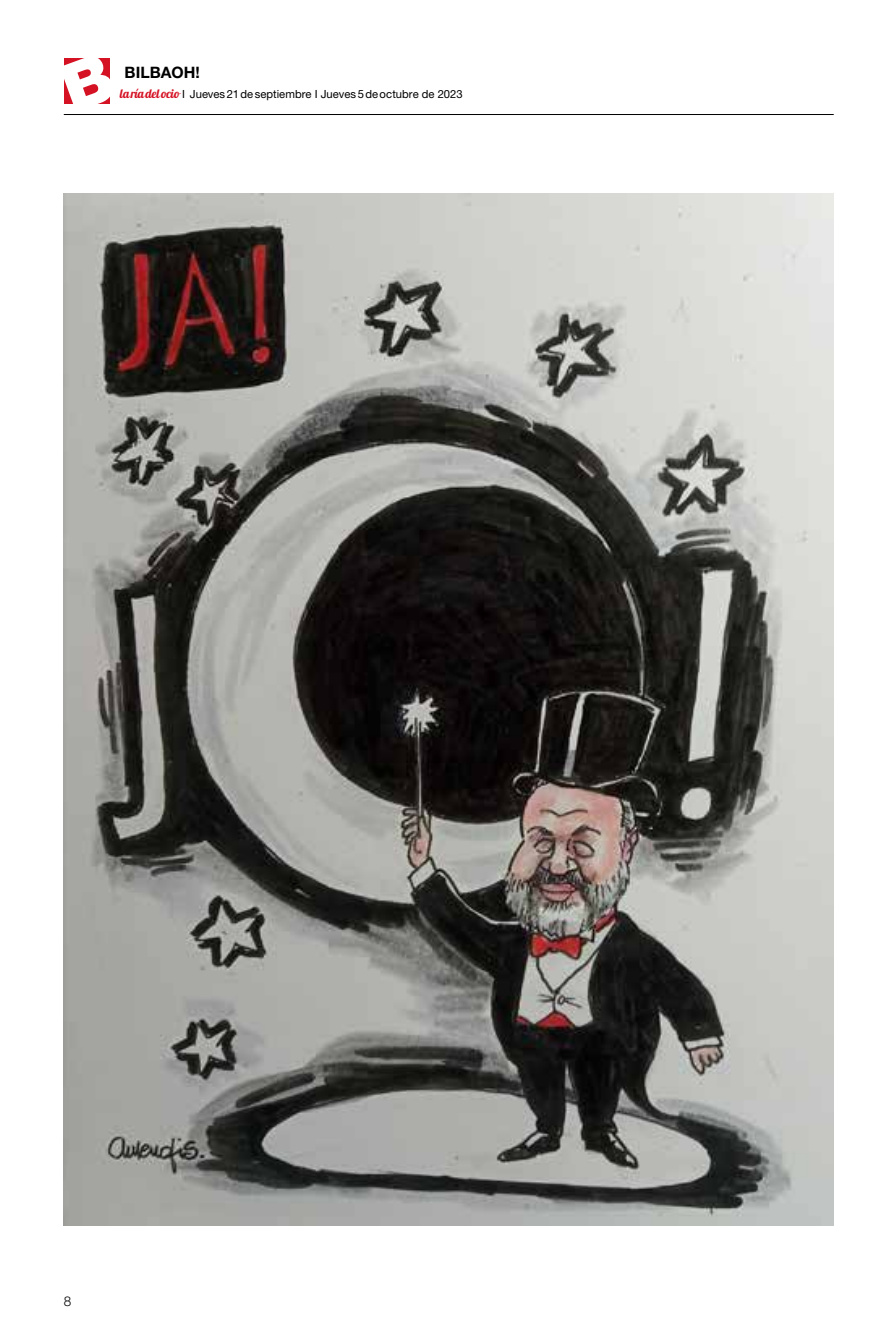
<style>
.page{position:relative;width:893px;height:1340px;background:#fff}
.page>*{position:absolute;margin:0;border:0;box-sizing:border-box;transform-origin:0 0}
.t1{font:700 15.75px "Helvetica Neue LT Std";color:#000}
.t2{font:300 13.5px "Helvetica Neue LT Std";color:#000}
.t3{font:11.25px "Helvetica Neue LT Std";letter-spacing:.005em;color:#000}
.s1{font-family:"Lobster 1.4";font-size:12.38px;color:#d51224}
</style>
<div class="page">
<hr style="left:64px;top:114px;width:770px;height:1px;background:#000">
<img style="left:64px;top:193px;width:770px;height:1032px">
<div style="left:64px;top:58px;width:46px;height:46px;background:#d51224"></div>
<h1 class="t1" style="left:125px;top:62px;width:77px">BILBAOH!</h1>
<p class="t3" style="left:120px;top:87px;width:344px"><span class="s1">la ría del ocio</span> I Jueves 21 de septiembre I Jueves 5 de octubre de 2023</p>
<p class="t2" style="left:64px;top:1292px;width:9px">8</p>
</div>
